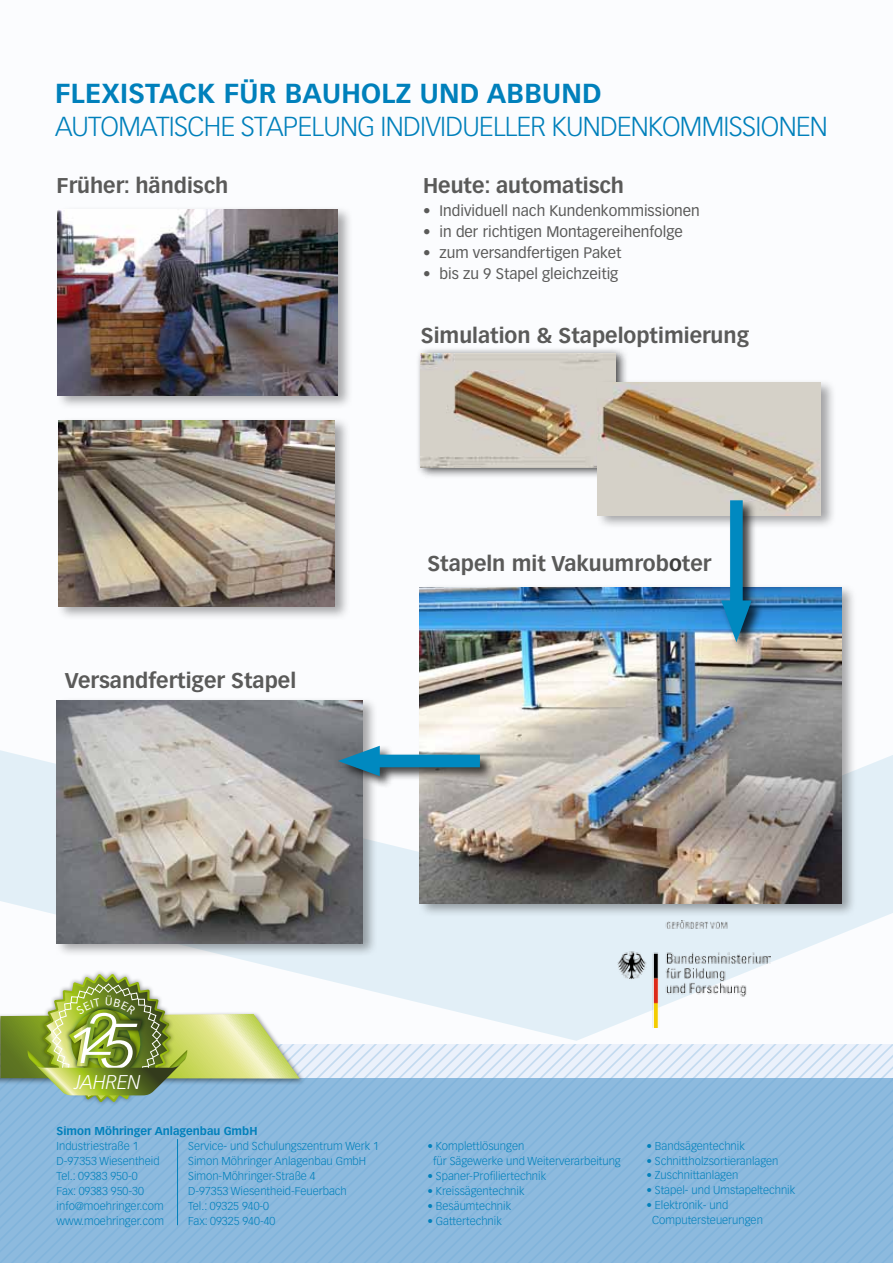
<style>
.page{position:relative;width:893px;height:1263px;background:#fbfcfe}
.page>*{position:absolute;margin:0;border:0;box-sizing:border-box;transform-origin:0 0}
.t1{font:300 27px "Vectora LH";color:#0080bb}
.t2{font:700 27px "Vectora LH";letter-spacing:.01em;color:#0080bb}
.t3{font:700 21px "Vectora LH";color:#5a5a59}
.t4{font:italic 300 19.5px "Vectora LH";color:#fff}
.t5{font:15px "Vectora LH";color:#5a5a59}
.t6{font:300 11.25px/15px "Vectora LH";color:#0080bb}
.t7{font:700 11.25px "Vectora LH";color:#0080bb}
.s1{color:#3e3e3d}
</style>
<div class="page">
<svg style="left:0;top:750px;width:893px;height:291px;fill:#e2eff7"></svg>
<svg style="left:883px;top:1044px;width:10px;height:219px;background:#98c0e1"></svg>
<svg style="left:871px;top:1044px;width:12px;height:219px;background:#98c0e1"></svg>
<svg style="left:859px;top:1044px;width:12px;height:219px;background:#98c0e1"></svg>
<svg style="left:847px;top:1044px;width:12px;height:219px;background:#98c0e1"></svg>
<svg style="left:835px;top:1044px;width:12px;height:219px;background:#98c0e1"></svg>
<svg style="left:824px;top:1044px;width:11px;height:219px;background:#98c0e1"></svg>
<svg style="left:812px;top:1044px;width:12px;height:219px;background:#98c0e1"></svg>
<svg style="left:800px;top:1044px;width:12px;height:219px;background:#98c0e1"></svg>
<svg style="left:788px;top:1044px;width:12px;height:219px;background:#98c0e1"></svg>
<svg style="left:777px;top:1044px;width:11px;height:219px;background:#98c0e1"></svg>
<svg style="left:765px;top:1044px;width:12px;height:219px;background:#98c0e1"></svg>
<svg style="left:753px;top:1044px;width:12px;height:219px;background:#98c0e1"></svg>
<svg style="left:741px;top:1044px;width:12px;height:219px;background:#98c0e1"></svg>
<svg style="left:730px;top:1044px;width:11px;height:219px;background:#98c0e1"></svg>
<svg style="left:718px;top:1044px;width:12px;height:219px;background:#98c0e1"></svg>
<svg style="left:706px;top:1044px;width:12px;height:219px;background:#98c0e1"></svg>
<svg style="left:694px;top:1044px;width:12px;height:219px;background:#98c0e1"></svg>
<svg style="left:682px;top:1044px;width:12px;height:219px;background:#98c0e1"></svg>
<svg style="left:671px;top:1044px;width:11px;height:219px;background:#98c0e1"></svg>
<svg style="left:659px;top:1044px;width:12px;height:219px;background:#98c0e1"></svg>
<svg style="left:647px;top:1044px;width:12px;height:219px;background:#98c0e1"></svg>
<svg style="left:635px;top:1044px;width:12px;height:219px;background:#98c0e1"></svg>
<svg style="left:624px;top:1044px;width:11px;height:219px;background:#98c0e1"></svg>
<svg style="left:612px;top:1044px;width:12px;height:219px;background:#98c0e1"></svg>
<svg style="left:600px;top:1044px;width:12px;height:219px;background:#98c0e1"></svg>
<svg style="left:588px;top:1044px;width:12px;height:219px;background:#98c0e1"></svg>
<svg style="left:577px;top:1044px;width:11px;height:219px;background:#98c0e1"></svg>
<svg style="left:565px;top:1044px;width:12px;height:219px;background:#98c0e1"></svg>
<svg style="left:553px;top:1044px;width:12px;height:219px;background:#98c0e1"></svg>
<svg style="left:541px;top:1044px;width:12px;height:219px;background:#98c0e1"></svg>
<svg style="left:529px;top:1044px;width:12px;height:219px;background:#98c0e1"></svg>
<svg style="left:518px;top:1044px;width:11px;height:219px;background:#98c0e1"></svg>
<svg style="left:506px;top:1044px;width:12px;height:219px;background:#98c0e1"></svg>
<svg style="left:494px;top:1044px;width:12px;height:219px;background:#98c0e1"></svg>
<svg style="left:482px;top:1044px;width:12px;height:219px;background:#98c0e1"></svg>
<svg style="left:471px;top:1044px;width:11px;height:219px;background:#98c0e1"></svg>
<svg style="left:459px;top:1044px;width:12px;height:219px;background:#98c0e1"></svg>
<svg style="left:447px;top:1044px;width:12px;height:219px;background:#98c0e1"></svg>
<svg style="left:435px;top:1044px;width:12px;height:219px;background:#98c0e1"></svg>
<svg style="left:424px;top:1044px;width:11px;height:219px;background:#98c0e1"></svg>
<svg style="left:412px;top:1044px;width:12px;height:219px;background:#98c0e1"></svg>
<svg style="left:401px;top:1044px;width:11px;height:219px;background:#98c0e1"></svg>
<svg style="left:0;top:1044px;width:401px;height:219px;background:#8ebbde"></svg>
<div style="left:38px;top:969px;width:137px;height:137px;background:#000;opacity:.45"></div>
<hr style="left:177px;top:1139px;width:1px;height:86px;background:#0080bb">
<div style="left:56px;top:417px;width:295px;height:203px;background:#000;opacity:.35"></div>
<img style="left:58px;top:421px;width:277px;height:185px">
<div style="left:55px;top:206px;width:298px;height:203px;background:#000;opacity:.34"></div>
<img style="left:57px;top:210px;width:280px;height:185px">
<div style="left:55px;top:696px;width:324px;height:261px;background:#000;opacity:.35"></div>
<img style="left:57px;top:701px;width:305px;height:242px">
<div style="left:418px;top:583px;width:439px;height:335px;background:#000;opacity:.35"></div>
<img style="left:420px;top:588px;width:421px;height:316px">
<div style="left:337px;top:745px;width:157px;height:44px;background:#000;opacity:.75"></div>
<div style="left:362px;top:755px;width:112px;height:12px;background:#0089c0"></div>
<svg style="left:338px;top:746px;width:42px;height:30px"></svg>
<img style="left:618px;top:921px;width:153px;height:106px">
<div style="left:415px;top:346px;width:214px;height:133px;background:#000;opacity:.75"></div>
<img style="left:421px;top:353px;width:195px;height:114px">
<div style="left:596px;top:379px;width:241px;height:150px;background:#000;opacity:.35"></div>
<img style="left:597px;top:383px;width:224px;height:132px">
<div style="left:720px;top:498px;width:45px;height:157px;background:#000;opacity:.75"></div>
<div style="left:730px;top:507px;width:13px;height:111px;background:#0089c0"></div>
<svg style="left:721px;top:600px;width:31px;height:42px"></svg>
<svg style="left:0;top:972px;width:300px;height:132px"></svg>
<h1 class="t2" style="left:55px;top:77px;width:548px">FLEXISTACK FÜR BAUHOLZ UND ABBUND</h1>
<h1 class="t1" style="left:55px;top:111px;width:32px">Automatische</h1>
<h1 class="t1" style="left:241px;top:111px;width:30px">Stapelung</h1>
<h1 class="t1" style="left:381px;top:111px;width:14px">individueller</h1>
<h1 class="t1" style="left:552px;top:111px;width:31px">Kundenkommissionen</h1>
<h2 class="t3" style="left:57px;top:173px;width:173px">Früher: händisch</h2>
<h3 class="t5" style="left:423px;top:202px;width:278px">• Individuell nach Kundenkommissionen</h3>
<h3 class="t5" style="left:423px;top:223px;width:261px">• in der richtigen Montagereihenfolge</h3>
<h3 class="t5" style="left:423px;top:244px;width:200px">• zum versandfertigen Paket</h3>
<h3 class="t5" style="left:423px;top:265px;width:197px">• bis zu 9 Stapel gleichzeitig</h3>
<h2 class="t3" style="left:423px;top:173px;width:203px">Heute: automatisch</h2>
<h2 class="t3" style="left:421px;top:322px;width:330px">Simulation &amp; Stapeloptimierung</h2>
<h2 class="t3" style="left:65px;top:667px;width:233px">Versandfertiger Stapel</h2>
<h2 class="t3" style="left:427px;top:551px;width:286px">Stapeln mit Vakuumrob<span class="s1">o</span>ter</h2>
<h3 class="t4" style="left:74px;top:1071px;width:68px">JAHREN</h3>
<p class="t7" style="left:57px;top:1124px;width:202px">Simon Möhringer Anlagenbau GmbH</p>
<p class="t6" style="left:57px;top:1138px;width:109px">Industriestraße 1<br>D-97353 Wiesentheid<br>Tel.: 09383 950-0<br>Fax: 09383 950-30 info@moehringer.com www.moehringer.com</p>
<p class="t6" style="left:188px;top:1138px;width:192px">Service- und Schulungszentrum Werk 1<br>Simon Möhringer Anlagenbau GmbH<br>Simon-Möhringer-Straße 4<br>D-97353 Wiesentheid-Feuerbach<br>Tel.: 09325 940-0<br>Fax: 09325 940-40</p>
<p class="t6" style="left:433px;top:1138px;width:189px;text-indent:-6px">• Komplettlösungen<br>für Sägewerke und Weiterverarbeitung</p>
<p class="t6" style="left:427px;top:1168px;width:120px">• Spaner-Profiliertechnik</p>
<p class="t6" style="left:427px;top:1183px;width:99px">• Kreissägentechnik</p>
<p class="t6" style="left:427px;top:1198px;width:85px">• Besäumtechnik</p>
<p class="t6" style="left:427px;top:1213px;width:76px">• Gattertechnik</p>
<p class="t6" style="left:646px;top:1138px;width:100px">• Bandsägentechnik</p>
<p class="t6" style="left:646px;top:1153px;width:134px">• Schnittholzsortieranlagen</p>
<p class="t6" style="left:646px;top:1168px;width:93px">• Zuschnittanlagen</p>
<p class="t6" style="left:646px;top:1183px;width:150px">• Stapel- und Umstapeltechnik</p>
<p class="t6" style="left:652px;top:1198px;width:112px;text-indent:-6px">• Elektronik- und<br>Computersteuerungen</p>
</div>
